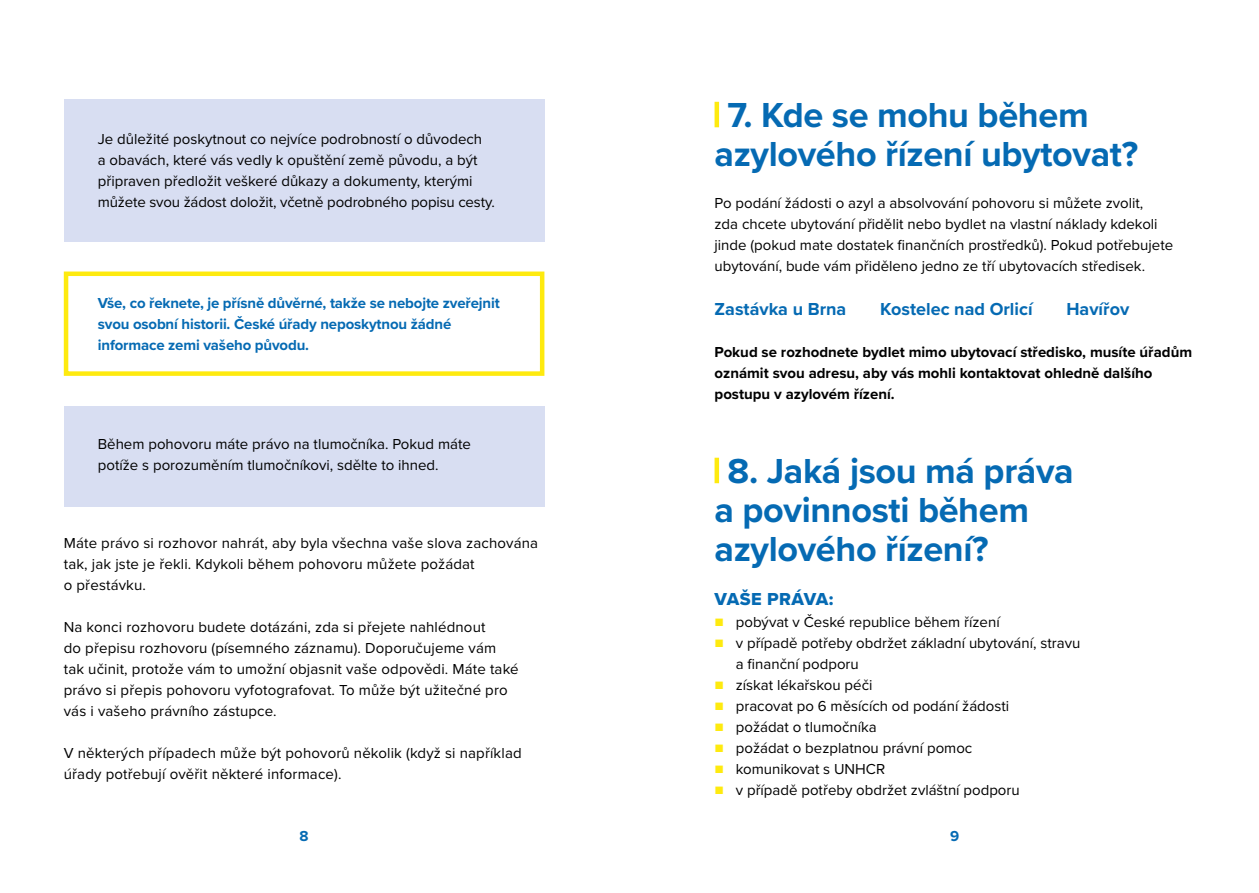
<style>
.page{position:relative;width:1259px;height:893px;background:#fff}
.page>*{position:absolute;margin:0;border:0;box-sizing:border-box;transform-origin:0 0}
.t1{font:700 36px/39px "Proxima Nova";letter-spacing:-.01em;color:#056ab3}
.t2{font:700 18px "Proxima Nova";color:#056ab3}
.t3{font:18px "Proxima Nova Extrabld";letter-spacing:.02em;color:#056ab3}
.t4{font:15px/21px "Proxima Nova";color:#000}
.t5{font:700 15px/21px "Proxima Nova";color:#000}
.t6{font:700 15px/21px "Proxima Nova";letter-spacing:-.01em;color:#056ab3}
</style>
<div class="page">
<div style="left:64px;top:99px;width:480px;height:143px;background:#d8def2"></div>
<div style="left:64px;top:406px;width:480px;height:100px;background:#d8def2"></div>
<div style="left:64px;top:272px;width:480px;height:104px;border:4px solid #feea0f"></div>
<div style="left:714px;top:102px;width:5px;height:25px;background:#feea0f"></div>
<div style="left:714px;top:458px;width:5px;height:25px;background:#feea0f"></div>
<p class="t4" style="left:98px;top:128px;width:398px">Je důležité poskytnout co nejvíce podrobností o důvodech<br>a obavách, které vás vedly k opuštění země původu, a být připraven předložit veškeré důkazy a dokumenty, kterými můžete svou žádost doložit, včetně podrobného popisu cesty.</p>
<p class="t6" style="left:98px;top:292px;width:403px">Vše, co řeknete, je přísně důvěrné, takže se nebojte zveřejnit svou osobní historii. České úřady neposkytnou žádné informace zemi vašeho původu.</p>
<p class="t4" style="left:98px;top:433px;width:375px">Během pohovoru máte právo na tlumočníka. Pokud máte potíže s porozuměním tlumočníkovi, sdělte to ihned.</p>
<p class="t4" style="left:64px;top:532px;width:476px">Máte právo si rozhovor nahrát, aby byla všechna vaše slova zachována tak, jak jste je řekli. Kdykoli během pohovoru můžete požádat<br>o přestávku.</p>
<p class="t4" style="left:64px;top:616px;width:456px">Na konci rozhovoru budete dotázáni, zda si přejete nahlédnout<br>do přepisu rozhovoru (písemného záznamu). Doporučujeme vám tak učinit, protože vám to umožní objasnit vaše odpovědi. Máte také právo si přepis pohovoru vyfotografovat. To může být užitečné pro vás i vašeho právního zástupce.</p>
<p class="t4" style="left:64px;top:742px;width:459px">V některých případech může být pohovorů několik (když si například úřady potřebují ověřit některé informace).</p>
<h1 class="t1" style="left:714px;top:95px;width:425px;text-indent:13px">7. Kde se mohu během azylového řízení ubytovat?</h1>
<p class="t4" style="left:714px;top:192px;width:460px">Po podání žádosti o azyl a absolvování pohovoru si můžete zvolit,<br>zda chcete ubytování přidělit nebo bydlet na vlastní náklady kdekoli jinde (pokud mate dostatek finančních prostředků). Pokud potřebujete ubytování, bude vám přiděleno jedno ze tří ubytovacích středisek.</p>
<p class="t2" style="left:714px;top:295px;width:133px">Zastávka u Brna</p>
<p class="t2" style="left:880px;top:295px;width:154px">Kostelec nad Orlicí</p>
<p class="t2" style="left:1066px;top:295px;width:64px">Havířov</p>
<p class="t5" style="left:714px;top:341px;width:479px">Pokud se rozhodnete bydlet mimo ubytovací středisko, musíte úřadům oznámit svou adresu, aby vás mohli kontaktovat ohledně dalšího postupu v azylovém řízení.</p>
<h1 class="t1" style="left:714px;top:451px;width:361px;text-indent:13px">8. Jaká jsou má práva a povinnosti během azylového řízení?</h1>
<p class="t3" style="left:714px;top:586px;width:121px">VAŠE PRÁVA:</p>
<p class="t4" style="left:736px;top:611px;width:346px">pobývat v České republice během řízení<br>v případě potřeby obdržet základní ubytování, stravu a finanční podporu<br>získat lékařskou péči<br>pracovat po 6 měsících od podání žádosti<br>požádat o tlumočníka<br>požádat o bezplatnou právní pomoc<br>komunikovat s UNHCR<br>v případě potřeby obdržet zvláštní podporu</p>
<p class="t6" style="left:299px;top:825px;width:11px">8</p>
<p class="t6" style="left:950px;top:825px;width:11px">9</p>
</div>
